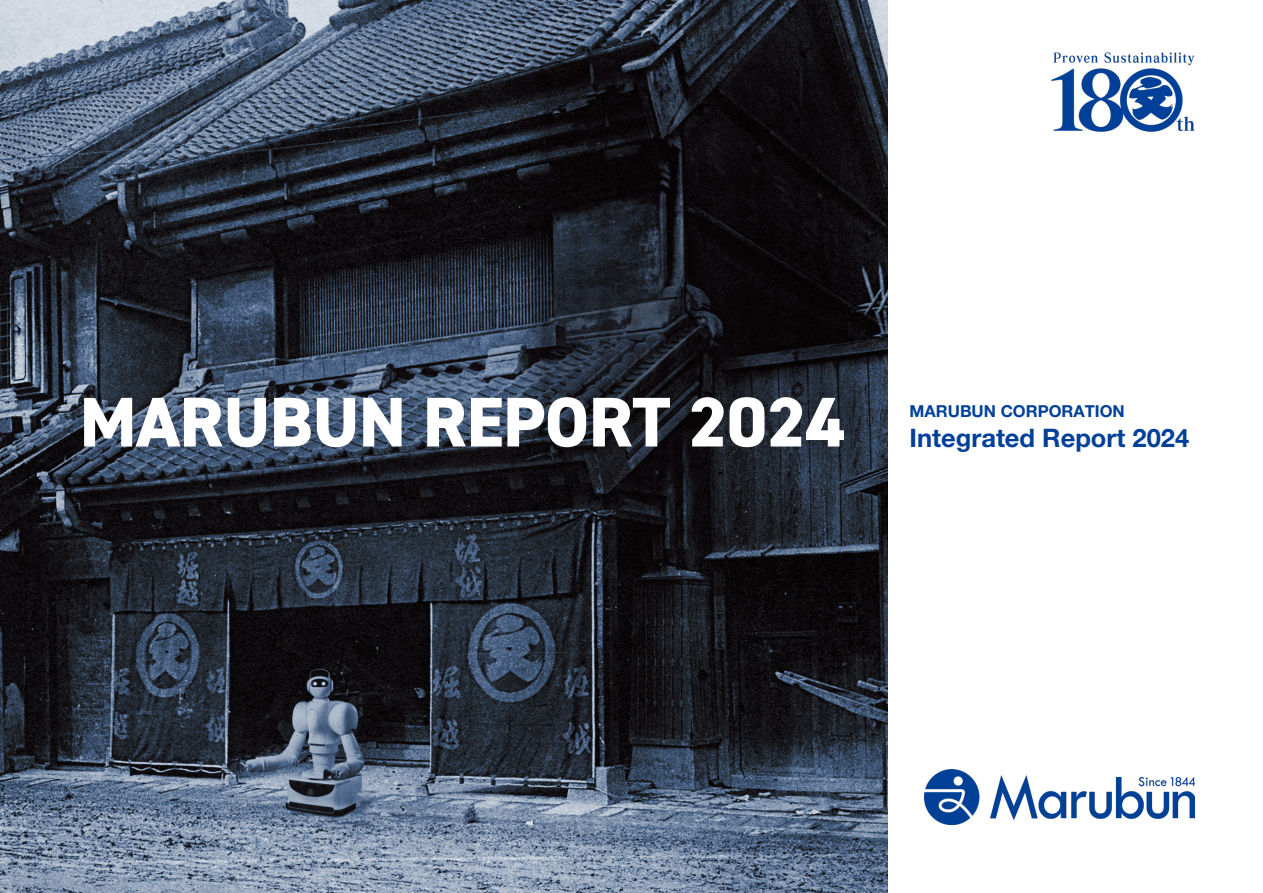
<style>
.page{position:relative;width:1263px;height:893px;background:#fff}
.page>*{position:absolute;margin:0;border:0;box-sizing:border-box;transform-origin:0 0}
.t1{font:800 70.5px "DIN2014";letter-spacing:-.005em;color:#fff}
.t2{font:700 25.5px "Helvetica Neue LT Std";color:#014099}
.t3{font:700 24px "UD Shin Go Pro De";letter-spacing:.055em;color:#003f98}
.t4{font:700 16.5px "Helvetica Neue LT Std";color:#014099}
.t5{font:700 16.5px "UD Shin Go Pro De";letter-spacing:.055em;color:#003f98}
.s1{font-family:"UD Shin Go Pro";font-weight:500;font-size:26.1px}
</style>
<div class="page">
<img style="left:0;top:0;width:887px;height:893px">
<img style="left:925px;top:769px;width:270px;height:55px">
<img style="left:1051px;top:52px;width:144px;height:80px">
<h1 class="t1" style="left:80px;top:375px;width:767px">MARUBUN REPORT 2024</h1>
<p class="t4" style="left:909px;top:401px;width:217px">MARUBUN CORPORATION</p>
<p class="t5" style="left:930px;top:392px;width:105px">丸文株式会社</p>
<p class="t3" style="left:930px;top:416px;width:202px">統合報告書<span class="s1">2024</span></p>
<p class="t2" style="left:909px;top:422px;width:281px">Integrated Report 2024</p>
</div>
